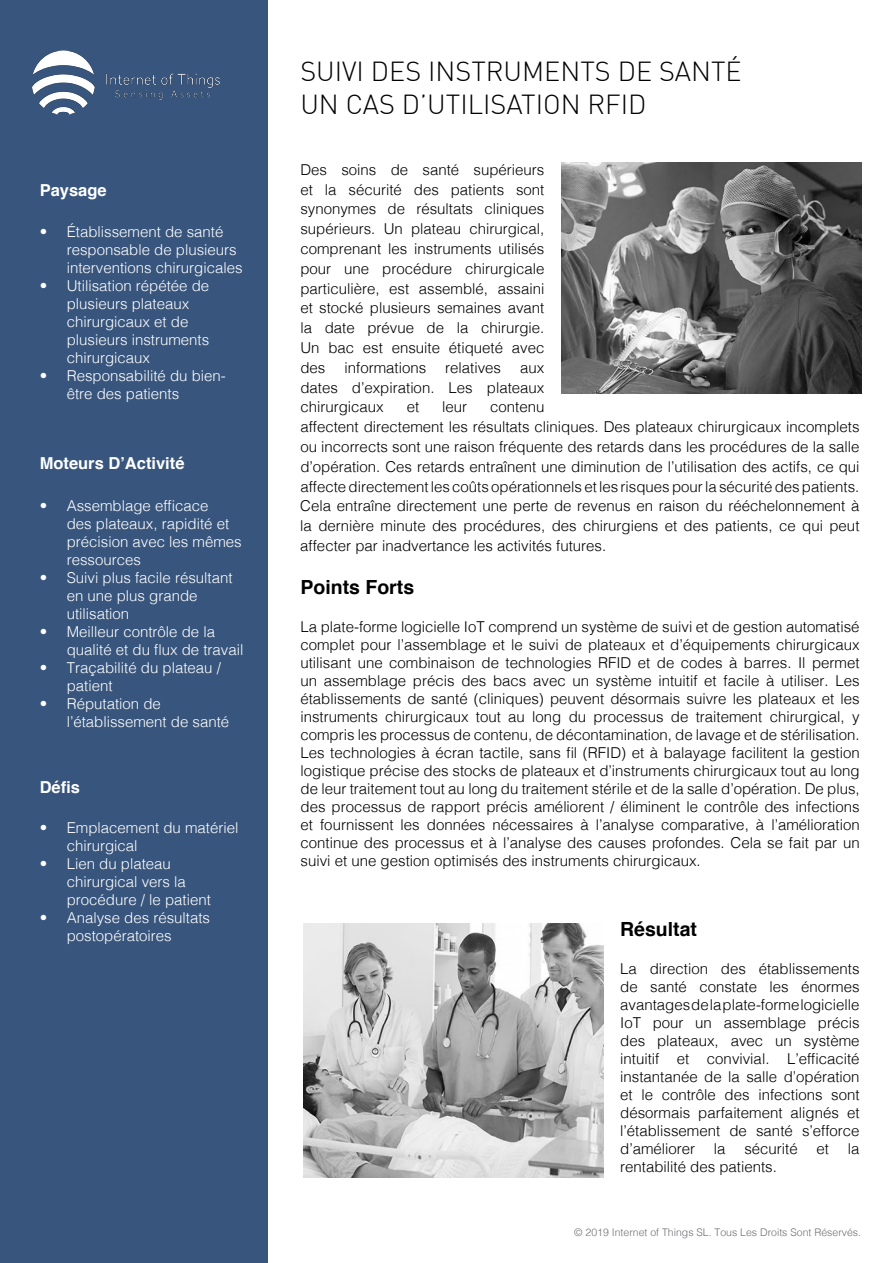
<style>
.page{position:relative;width:893px;height:1263px;background:#fff}
.page>*{position:absolute;margin:0;border:0;box-sizing:border-box;transform-origin:0 0}
.t1{font:300 27px/32.4px "DIN";color:#000}
.t2{font:700 19.5px "Helvetica";color:#000}
.t3{font:700 16.5px "Helvetica";color:#fff}
.t4{font:300 15px/18px "Helvetica";color:#000;text-align:justify}
.t5{font:300 15px/18px "Helvetica";color:#fff}
.t6{font:300 10.5px "Helvetica";color:#6f7073}
</style>
<div class="page">
<div style="left:0;top:0;width:268px;height:1263px;background:#38557d"></div>
<img style="left:32px;top:50px;width:188px;height:65px">
<img style="left:561px;top:163px;width:300px;height:231px">
<img style="left:304px;top:923px;width:299px;height:255px">
<p class="t3" style="left:40px;top:176px;width:68px">Paysage</p>
<p class="t5" style="left:67px;top:221px;width:177px;text-indent:-27px">• Établissement de santé responsable de plusieurs interventions chirurgicales</p>
<p class="t5" style="left:67px;top:275px;width:144px;text-indent:-27px">• Utilisation répétée de plusieurs plateaux chirurgicaux et de plusieurs instruments chirurgicaux</p>
<p class="t5" style="left:67px;top:365px;width:161px;text-indent:-27px">• Responsabilité du bien&shy;être des patients</p>
<p class="t3" style="left:40px;top:450px;width:146px">Moteurs D’Activité</p>
<p class="t5" style="left:67px;top:495px;width:177px;text-indent:-27px">• Assemblage efficace<br>des plateaux, rapidité et précision avec les mêmes ressources</p>
<p class="t5" style="left:67px;top:567px;width:167px;text-indent:-27px">• Suivi plus facile résultant en une plus grande utilisation</p>
<p class="t5" style="left:67px;top:621px;width:178px;text-indent:-27px">• Meilleur contrôle de la qualité et du flux de travail</p>
<p class="t5" style="left:67px;top:657px;width:156px;text-indent:-27px">• Traçabilité du plateau / patient</p>
<p class="t5" style="left:67px;top:693px;width:164px;text-indent:-27px">• Réputation de l’établissement de santé</p>
<p class="t3" style="left:40px;top:774px;width:42px">Défis</p>
<p class="t5" style="left:67px;top:817px;width:173px;text-indent:-27px">• Emplacement du matériel chirurgical</p>
<p class="t5" style="left:67px;top:853px;width:146px;text-indent:-27px">• Lien du plateau chirurgical vers la procédure / le patient</p>
<p class="t5" style="left:67px;top:907px;width:145px;text-indent:-27px">• Analyse des résultats postopératoires</p>
<h1 class="t1" style="left:300px;top:55px;width:443px">SUIVI DES INSTRUMENTS DE SANTÉ<br>U N CAS D’UTILISATION RFID</h1>
<p class="t4" style="left:300px;top:158px;width:246px;line-height:19.8px">Des soins de santé supérieurs et la sécurité des patients sont synonymes de résultats cliniques supérieurs. Un plateau chirurgical, comprenant les instruments utilisés pour une procédure chirurgicale particulière, est assemblé, assaini et stocké plusieurs semaines avant la date prévue de la chirurgie.<br>Un bac est ensuite étiqueté avec des</p>
<p class="t4" style="left:344px;top:357px;width:83px">informations</p>
<p class="t4" style="left:445px;top:357px;width:57px">relatives</p>
<p class="t4" style="left:300px;top:356px;width:246px;line-height:19.8px;text-indent:220px">aux dates d’expiration. Les plateaux chirurgicaux</p>
<p class="t4" style="left:407px;top:397px;width:14px">et</p>
<p class="t4" style="left:442px;top:397px;width:27px">leur</p>
<p class="t4" style="left:300px;top:396px;width:561px;line-height:19.8px;text-align:left;text-indent:190px">contenu<br>affectent directement les résultats cliniques. Des plateaux chirurgicaux incomplets ou incorrects sont une raison fréquente des retards dans les procédures de la salle d’opération. Ces retards entraînent une diminution de l’utilisation des actifs, ce qui affectedirectement les coûts opérationnels et les risquespourla sécuritédespatients.<br>Cela entraîne directement une perte de revenus en raison du rééchelonnement à la dernière minute des procédures, des chirurgiens et des patients, ce qui peut affecter par inadvertance les activités futures.</p>
<h2 class="t2" style="left:300px;top:572px;width:115px">Points Forts</h2>
<p class="t4" style="left:300px;top:617px;width:561px">La plate-forme logicielle IoT comprend un système de suivi et de gestion automatisé complet pour l’assemblage et le suivi de plateaux et d’équipements chirurgicaux utilisant une combinaison de technologies RFID et de codes à barres. Il permet un assemblage précis des bacs avec un système intuitif et facile à utiliser. Les établissements de santé (cliniques) peuvent désormais suivre les plateaux et les instruments chirurgicaux tout au long du processus de traitement chirurgical, y compris les processus de contenu, de décontamination, de lavage et de stérilisation.<br>Les technologies à écran tactile, sans fil (RFID) et à balayage facilitent la gestion logistique précise des stocks de plateaux et d’instruments chirurgicaux tout au long de leur traitement tout au long du traitement stérile et de la salle d’opération. De plus, des processus de rapport précis améliorent / éliminent le contrôle des infections et fournissent les données nécessaires à l’analyse comparative, à l’amélioration continue des processus et à l’analyse des causes profondes. Cela se fait par un suivi et une gestion optimisés des instruments chirurgicaux.</p>
<h2 class="t2" style="left:620px;top:914px;width:78px">Résultat</h2>
<p class="t4" style="left:620px;top:959px;width:241px">La direction des établissements de santé constate les énormes avantagesdelaplate-formelogicielle IoT pour un assemblage précis des plateaux, avec un système intuitif et convivial. L’efficacité instantanée de la salle d’opération et le contrôle des infections sont désormais parfaitement alignés et l’établissement de santé s’efforce d’améliorer</p>
<p class="t4" style="left:714px;top:1139px;width:13px">la</p>
<p class="t4" style="left:744px;top:1139px;width:55px">sécurité</p>
<p class="t4" style="left:817px;top:1139px;width:14px">et</p>
<p class="t4" style="left:848px;top:1139px;width:13px">la</p>
<p class="t4" style="left:620px;top:1157px;width:158px">rentabilité des patients.</p>
<p class="t6" style="left:574px;top:1223px;width:288px">© 2019 Internet of Things SL. Tous Les Droits Sont Réservés.</p>
</div>
